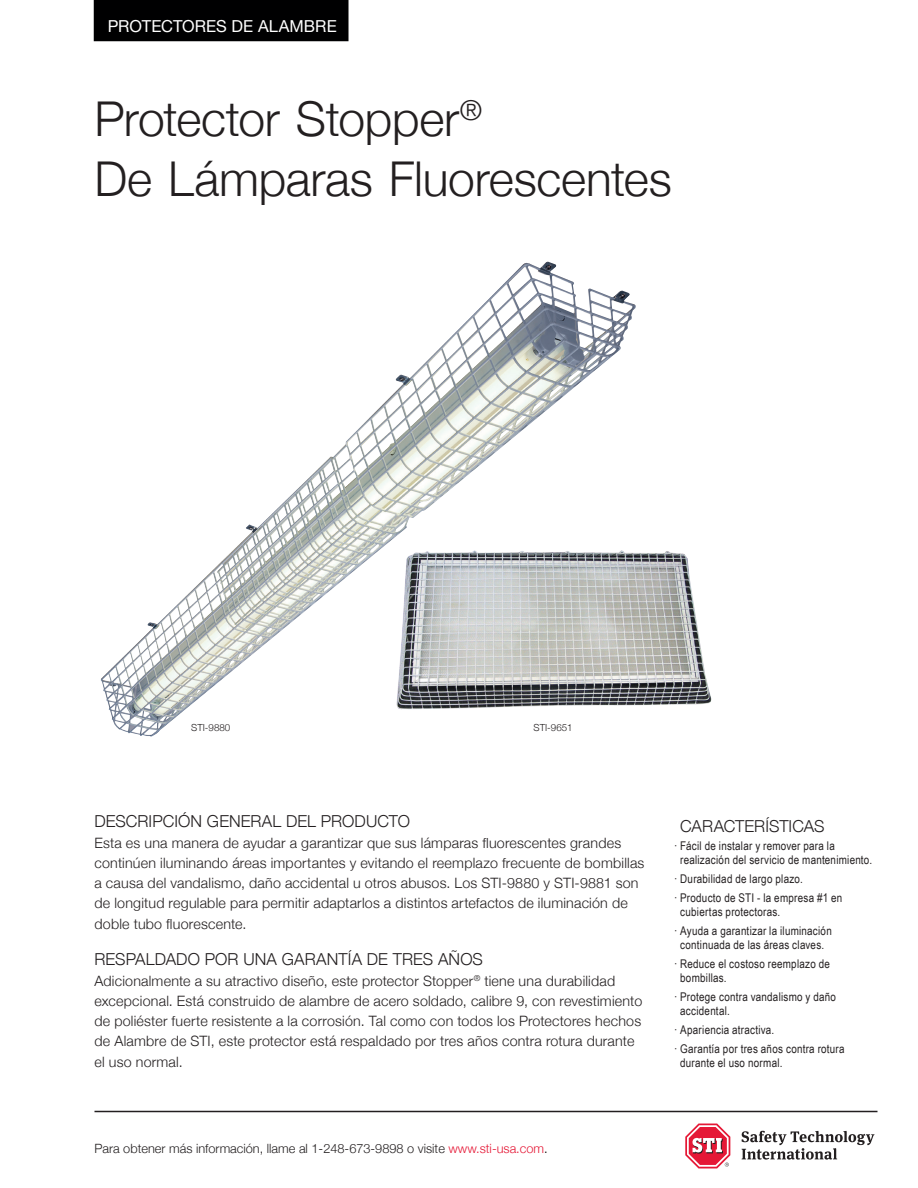
<style>
.page{position:relative;width:918px;height:1188px;background:#fff}
.page>*{position:absolute;margin:0;border:0;box-sizing:border-box;transform-origin:0 0}
.head_2_leading{font:300 48px "Helvetica Neue";letter-spacing:-.005em;color:#231f20}
.head_3{font:300 16.5px "Helvetica Neue";letter-spacing:.005em;color:#231f20}
.t1{font:16.5px "Helvetica Neue";color:#fff}
.text_1{font:300 14.25px/20.2px "Helvetica Neue";letter-spacing:.015em;color:#231f20}
.t2{font:300 12.75px "Helvetica Neue";color:#231f20}
.sidebar_bullet_bold{font:12px/14.2px "Arial Narrow";letter-spacing:.02em;color:#231f20}
.text_3_footer{font:300 9.75px "Helvetica Neue";color:#231f20}
.s1{color:#e51836}
.s2{color:#000001}
</style>
<div class="page">
<div style="left:94px;top:0;width:255px;height:41px;background:#000001"></div>
<hr style="left:94px;top:1111px;width:784px;height:1px;background:#231f20">
<svg style="left:742px;top:1131px;width:132px;height:29px"></svg>
<svg style="left:685px;top:1124px;width:45px;height:44px"></svg>
<img style="left:100px;top:261px;width:536px;height:476px">
<img style="left:396px;top:548px;width:316px;height:162px">
<p class="t1" style="left:108px;top:14px;width:230px">PROTECTORES DE ALAMBRE</p>
<p class="head_2_leading" style="left:94px;top:80px;width:389px">Protector Stopper<sup>®</sup></p>
<p class="head_2_leading" style="left:94px;top:140px;width:579px">De Lámparas Fluorescentes</p>
<p class="text_3_footer" style="left:191px;top:719px;width:41px">STI-9880</p>
<p class="text_3_footer" style="left:534px;top:720px;width:41px">STI-9651</p>
<p class="head_3" style="left:94px;top:807px;width:317px">DESCRIPCIÓN GENERAL DEL PRODUCTO</p>
<p class="text_1" style="left:94px;top:831px;width:552px">Esta es una manera de ayudar a garantizar que sus lámparas fluorescentes grandes continúen iluminando áreas importantes y evitando el reemplazo frecuente de bombillas a causa del vandalismo, daño accidental u otros abusos. Los STI-9880 y STI-9881 son de longitud regulable para permitir adaptarlos a distintos artefactos de iluminación de doble tubo fluorescente.</p>
<p class="head_3" style="left:94px;top:945px;width:390px">RESPALDADO POR UNA GARANTÍA DE TRES AÑOS</p>
<p class="text_1" style="left:94px;top:969px;width:549px">Adicionalmente a su atractivo diseño, este protector Stopper<sup>®</sup> tiene una durabilidad excepcional. Está construido de alambre de acero soldado, calibre 9, con revestimiento de poliéster fuerte resistente a la corrosión. Tal como con todos los Protectores hechos de Alambre de STI, este protector está respaldado por tres años contra rotura durante el uso normal.</p>
<p class="t2" style="left:94px;top:1139px;width:455px">Para obtener más información, llame al 1-248-673-9898 o visite <span class="s1">www.sti-usa.com</span><span class="s2">.</span></p>
<p class="head_3" style="left:680px;top:813px;width:146px">CARACTERÍSTICAS</p>
<p class="sidebar_bullet_bold" style="left:680px;top:838px;width:194px;text-indent:-6px">· Fácil de instalar y remover para la realización del servicio de mantenimiento.</p>
<p class="sidebar_bullet_bold" style="left:674px;top:871px;width:130px">· Durabilidad de largo plazo.</p>
<p class="sidebar_bullet_bold" style="left:680px;top:890px;width:164px;text-indent:-6px">· Producto de STI - la empresa #1 en cubiertas protectoras.</p>
<p class="sidebar_bullet_bold" style="left:674px;top:923px;width:159px;text-align:center">· Ayuda a garantizar la iluminación continuada de las áreas claves.</p>
<p class="sidebar_bullet_bold" style="left:680px;top:956px;width:151px;text-indent:-6px">· Reduce el costoso reemplazo de bombillas.</p>
<p class="sidebar_bullet_bold" style="left:680px;top:989px;width:157px;text-indent:-6px">· Protege contra vandalismo y daño accidental.</p>
<p class="sidebar_bullet_bold" style="left:674px;top:1022px;width:102px">· Apariencia atractiva.</p>
<p class="sidebar_bullet_bold" style="left:680px;top:1041px;width:166px;text-indent:-6px">· Garantía por tres años contra rotura durante el uso normal.</p>
</div>
